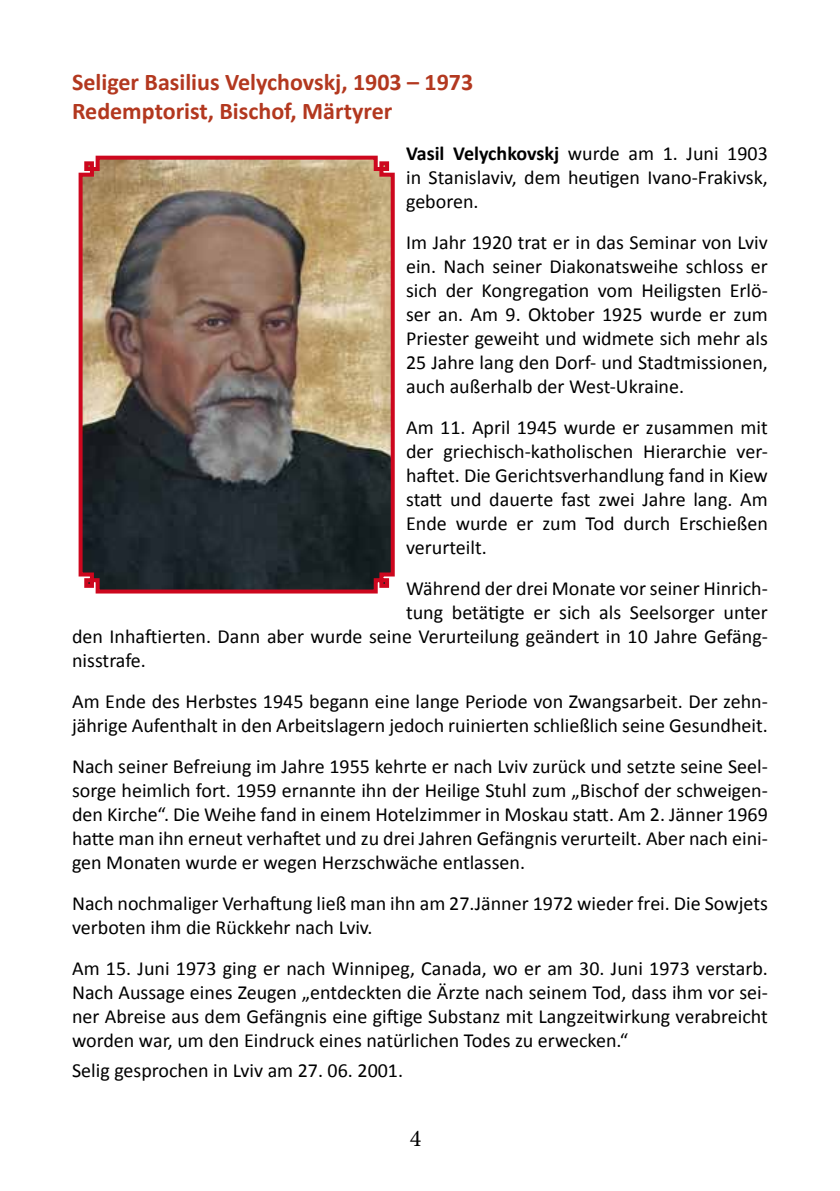
<style>
.page{position:relative;width:840px;height:1191px;background:#fff}
.page>*{position:absolute;margin:0;border:0;box-sizing:border-box;transform-origin:0 0}
.t1{font:700 24px/28.8px "Calibri";color:#b3381f}
.t2{font:24px "Minion Pro";color:#000}
.t3{font:20px/24px "Calibri";color:#000;text-align:justify}
.s1{font-weight:700}
</style>
<div class="page">
<svg style="left:78px;top:155px;width:317px;height:439px;background:#786456"></svg>
<p class="t1" style="left:72px;top:68px;width:402px">Seliger Basilius Velychovskj, 1903 – 1973<br>Redemptorist, Bischof, Märtyrer</p>
<p class="t3" style="left:406px;top:141px;width:363px"><span class="s1">Vasil Velychkovskj</span> wurde am 1. Juni 1903 in Stanislaviv, dem heutigen Ivano-Frakivsk, geboren.</p>
<p class="t3" style="left:406px;top:230px;width:363px">Im Jahr 1920 trat er in das Seminar von Lviv ein. Nach seiner Diakonatsweihe schloss er sich der Kongregation vom Heiligsten Erlö&shy;ser an. Am 9. Oktober 1925 wurde er zum Priester geweiht und widmete sich mehr als 25 Jahre lang den Dorf- und Stadtmissionen, auch außerhalb der West-Ukraine.</p>
<p class="t3" style="left:406px;top:415px;width:363px">Am 11. April 1945 wurde er zusammen mit der griechisch-katholischen Hierarchie ver&shy;haftet. Die Gerichtsverhandlung fand in Kiew statt und dauerte fast zwei Jahre lang. Am Ende wurde er zum Tod durch Erschießen verurteilt.</p>
<p class="t3" style="left:406px;top:576px;width:363px">Während der drei Monate vor seiner Hinrich-</p>
<p class="t3" style="left:406px;top:600px;width:363px">tung betätigte er sich als Seelsorger unter</p>
<p class="t3" style="left:72px;top:624px;width:697px">den Inhaftierten. Dann aber wurde seine Verurteilung geändert in 10 Jahre Gefäng-</p>
<p class="t3" style="left:72px;top:648px;width:75px">nisstrafe.</p>
<p class="t3" style="left:72px;top:689px;width:697px">Am Ende des Herbstes 1945 begann eine lange Periode von Zwangsarbeit. Der zehn&shy;jährige Aufenthalt in den Arbeitslagern jedoch ruinierten schließlich seine Gesundheit.</p>
<p class="t3" style="left:72px;top:754px;width:697px">Nach seiner Befreiung im Jahre 1955 kehrte er nach Lviv zurück und setzte seine Seel&shy;sorge heimlich fort. 1959 ernannte ihn der Heilige Stuhl zum „Bischof der schweigen&shy;den Kirche“. Die Weihe fand in einem Hotelzimmer in Moskau statt. Am 2. Jänner 1969 hatte man ihn erneut verhaftet und zu drei Jahren Gefängnis verurteilt. Aber nach eini&shy;gen Monaten wurde er wegen Herzschwäche entlassen.</p>
<p class="t3" style="left:72px;top:891px;width:697px">Nach nochmaliger Verhaftung ließ man ihn am 27.Jänner 1972 wieder frei. Die Sowjets verboten ihm die Rückkehr nach Lviv.</p>
<p class="t3" style="left:72px;top:956px;width:697px">Am 15. Juni 1973 ging er nach Winnipeg, Canada, wo er am 30. Juni 1973 verstarb.<br>Nach Aussage eines Zeugen „entdeckten die Ärzte nach seinem Tod, dass ihm vor sei&shy;ner Abreise aus dem Gefängnis eine giftige Substanz mit Langzeitwirkung verabreicht worden war, um den Eindruck eines natürlichen Todes zu erwecken.“</p>
<p class="t3" style="left:72px;top:1058px;width:332px">Selig gesprochen in Lviv am 27. 06. 2001.</p>
<p class="t2" style="left:410px;top:1122px;width:13px">4</p>
</div>
